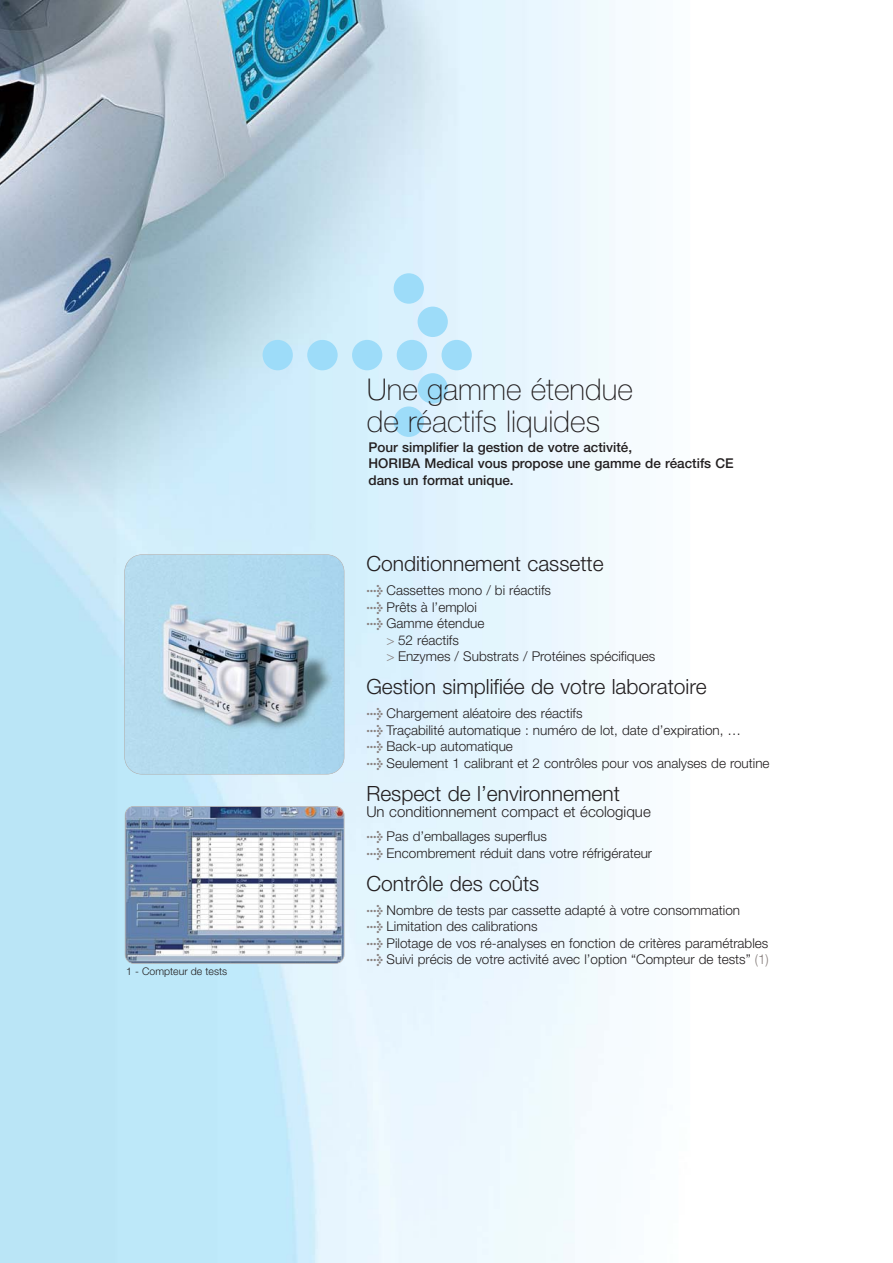
<style>
.page{position:relative;width:893px;height:1263px;background:#fff}
.page>*{position:absolute;margin:0;border:0;box-sizing:border-box;transform-origin:0 0}
.t1{font:700 180px "Meta Plus";color:#9ddcf9}
.t2{font:100 30px/31.5px "Helvetica Neue";color:#231f20}
.t3{font:300 21px "Helvetica Neue";color:#231f20}
.t4{font:300 15px "Helvetica Neue";color:#231f20}
.t5{font:300 13.5px/16.5px "Helvetica Neue";color:#231f20}
.t6{font:500 13.5px/16.2px "Helvetica Neue";color:#231f20}
.t7{font:300 10.5px "Helvetica Neue";color:#231f20}
.s1{font-family:"Meta Plus";font-weight:700;color:#88807e}
.s2{color:#88807e}
</style>
<div class="page">
<img style="left:0;top:0;width:615px;height:1263px">
<img style="left:125px;top:555px;width:219px;height:219px;border-radius:17px">
<div style="left:124px;top:554px;width:220px;height:220px;border:1px solid #afa9a6;border-radius:17px"></div>
<img style="left:125px;top:807px;width:219px;height:156px;border-radius:9px">
<div style="left:125px;top:806px;width:219px;height:158px;border:1px solid #afa9a6;border-radius:9px"></div>
<p class="t7" style="left:126px;top:967px;width:103px">1 - Compteur de tests</p>
<h1 class="t1" style="left:255px;top:272px;width:228px">&gt;</h1>
<h2 class="t2" style="left:367px;top:377px;width:268px">Une gamme étendue de réactifs liquides</h2>
<p class="t6" style="left:369px;top:441px;width:367px">Pour simplifier la gestion de votre activité,<br>HORIBA Medical vous propose une gamme de réactifs CE dans un format unique.</p>
<h3 class="t3" style="left:366px;top:556px;width:239px">Conditionnement cassette</h3>
<p class="t5" style="left:366px;top:583px;width:186px"><span class="s1">&gt;</span> Cassettes mono / bi réactifs</p>
<p class="t5" style="left:366px;top:600px;width:112px"><span class="s1">&gt;</span> Prêts à l’emploi</p>
<p class="t5" style="left:366px;top:616px;width:120px"><span class="s1">&gt;</span> Gamme étendue</p>
<p class="t5" style="left:387px;top:633px;width:74px"><span class="s2">&gt;</span> 52 réactifs</p>
<p class="t5" style="left:387px;top:649px;width:270px"><span class="s2">&gt;</span> Enzymes / Substrats / Protéines spécifiques</p>
<h3 class="t3" style="left:366px;top:679px;width:342px">Gestion simplifiée de votre laboratoire</h3>
<p class="t5" style="left:366px;top:706px;width:405px"><span class="s1">&gt;</span> Chargement aléatoire des réactifs<br><span class="s1">&gt;</span> Traçabilité automatique : numéro de lot, date d’expiration, …<br><span class="s1">&gt;</span> Back-up automatique<br><span class="s1">&gt;</span> Seulement 1 calibrant et 2 contrôles pour vos analyses de routine</p>
<h3 class="t3" style="left:366px;top:786px;width:255px">Respect de l’environnement</h3>
<p class="t4" style="left:366px;top:806px;width:286px">Un conditionnement compact et écologique</p>
<p class="t5" style="left:366px;top:829px;width:287px"><span class="s1">&gt;</span> Pas d’emballages superflus<br><span class="s1">&gt;</span> Encombrement réduit dans votre réfrigérateur</p>
<h3 class="t3" style="left:366px;top:876px;width:175px">Contrôle des coûts</h3>
<p class="t5" style="left:366px;top:903px;width:404px"><span class="s1">&gt;</span> Nombre de tests par cassette adapté à votre consommation<br><span class="s1">&gt;</span> Limitation des calibrations<br><span class="s1">&gt;</span> Pilotage de vos ré-analyses en fonction de critères paramétrables <span class="s1">&gt;</span> Suivi précis de votre activité avec l’option “Compteur de tests” <span class="s2">(1)</span></p>
</div>
